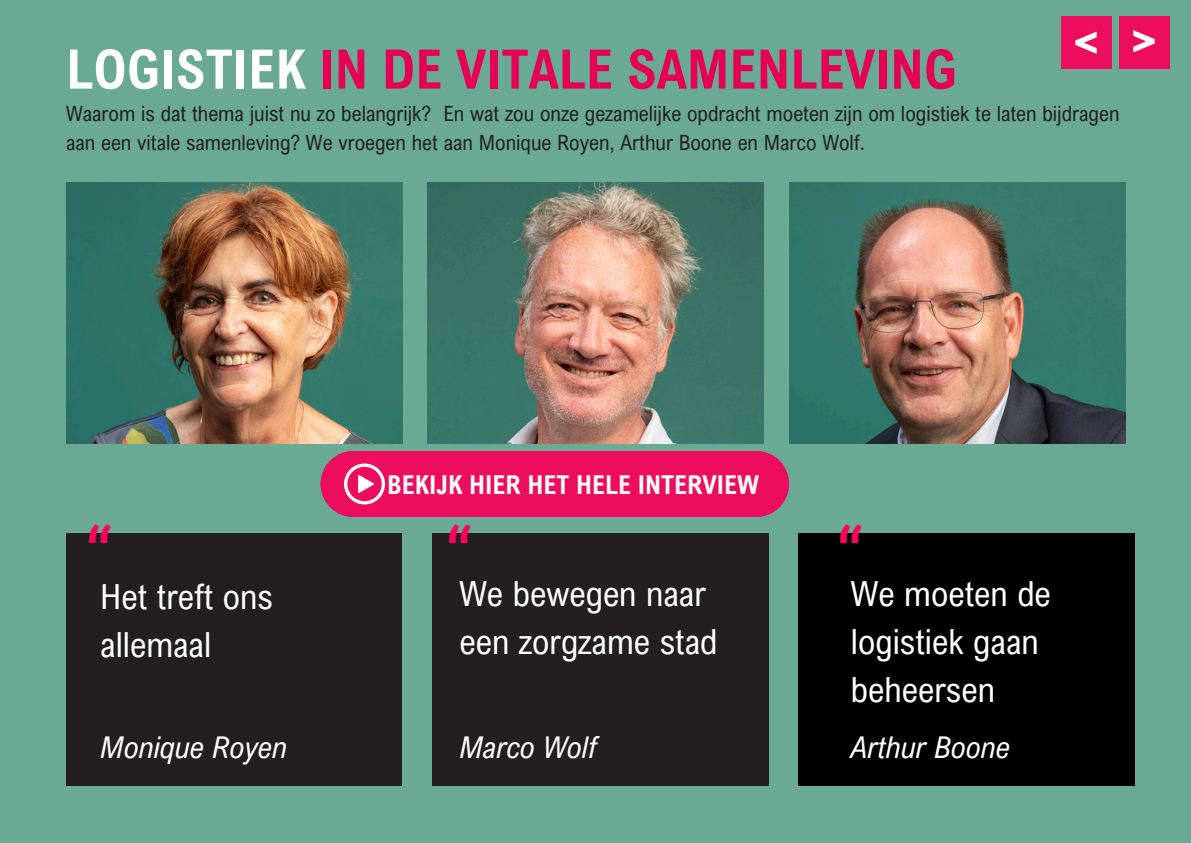
<style>
.page{position:relative;width:1191px;height:843px;background:#fff}
.page>*{position:absolute;margin:0;border:0;box-sizing:border-box;transform-origin:0 0}
.t1{font:700 54.4px "Arial Nova Cond";color:#e50056}
.t2{font:700 42px "Avenir Next Arabic";color:#fff}
.t3{font:34.6px/48px "Arial Nova Cond";color:#fff}
.t4{font:italic 30px "Arial Nova Cond";color:#fff}
.t5{font:700 26px "Arial Nova Cond";color:#fff}
.t6{font:21px/29.2px "Arial Nova Cond";color:#231f20}
.s1{color:#fff}
</style>
<div class="page">
<div style="left:0;top:0;width:1190px;height:842px;background:#6aaa95"></div>
<img style="left:976px;top:720px;width:159px;height:66px">
<div style="left:66px;top:533px;width:336px;height:252px;background:#231f20"></div>
<div style="left:432px;top:533px;width:336px;height:252px;background:#231f20"></div>
<div style="left:798px;top:533px;width:336px;height:252px;background:#000"></div>
<img style="left:449px;top:524px;width:21px;height:18px">
<img style="left:90px;top:524px;width:21px;height:18px">
<img style="left:840px;top:524px;width:21px;height:18px">
<img style="left:66px;top:182px;width:336px;height:261px">
<img style="left:427px;top:182px;width:336px;height:261px">
<img style="left:789px;top:182px;width:336px;height:261px">
<div style="left:320px;top:451px;width:469px;height:66px;background:#ec0d5d"></div>
<div style="left:1119px;top:17px;width:50px;height:52px;background:#ec0d5d"></div>
<div style="left:1060px;top:17px;width:51px;height:52px;background:#ec0d5d"></div>
<h2 class="t2" style="left:1100px;top:69px;width:29px;rotate:-180deg">&gt;</h2>
<h3 class="t2" style="left:1130px;top:15px;width:29px">&gt;</h3>
<h4 class="t1" style="left:66px;top:35px;width:892px"><span class="s1">LOGISTIEK</span> IN DE VITALE SAMENLEVING</h4>
<p class="t6" style="left:66px;top:98px;width:1054px">Waarom is dat thema juist nu zo belangrijk? En wat zou onze gezamelijke opdracht moeten zijn om logistiek te laten bijdragen aan een vitale samenleving? We vroegen het aan Monique Royen, Arthur Boone en Marco Wolf.</p>
<p class="t5" style="left:387px;top:468px;width:373px">BEKIJK HIER HET HELE INTERVIEW</p>
<h2 class="t3" style="left:100px;top:571px;width:174px">Het treft ons allemaal</h2>
<h3 class="t3" style="left:459px;top:568px;width:259px">We bewegen naar een zorgzame stad</h3>
<p class="t3" style="left:850px;top:568px;width:201px">We moeten de logistiek gaan beheersen</p>
<h2 class="t4" style="left:100px;top:728px;width:188px">Monique Royen</h2>
<h3 class="t4" style="left:459px;top:728px;width:138px">Marco Wolf</h3>
<p class="t4" style="left:850px;top:728px;width:160px">Arthur Boone</p>
</div>
